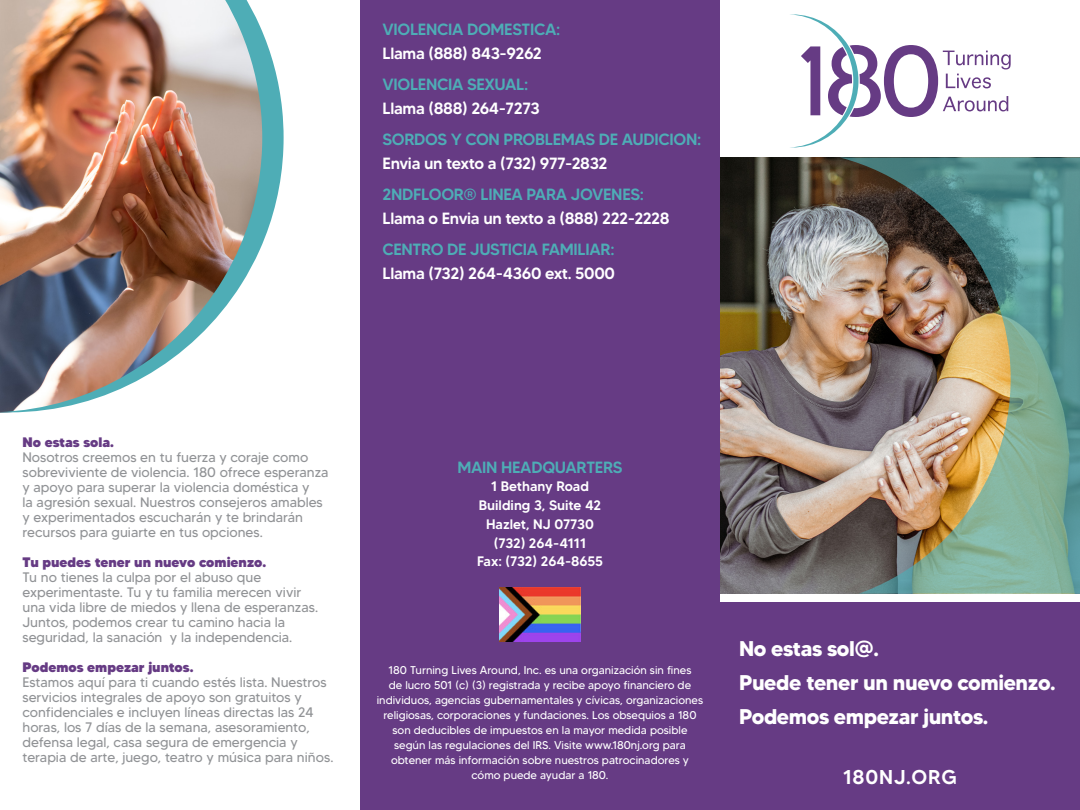
<style>
.page{position:relative;width:1080px;height:810px;background:#fff}
.page>*{position:absolute;margin:0;border:0;box-sizing:border-box;transform-origin:0 0}
.t1{font:700 21.25px "MADETOMMY";letter-spacing:-.02em;color:#fff}
.t2{font:500 20px "MADETOMMY";letter-spacing:.05em;color:#fff}
.t3{font:500 16.25px "MADETOMMY";letter-spacing:-.02em;color:#4eadb6}
.t4{font:500 16.25px "MADETOMMY";letter-spacing:-.02em;color:#fff}
.t5{font:13.75px/15px "MADETOMMY";color:#919396}
.t6{font:500 13.75px "MADETOMMY";color:#fff}
.t7{font:900 13.75px "MADETOMMY";color:#663b84}
.t8{font:11.25px/15px "MADETOMMY";color:#fff;text-align:center}
</style>
<div class="page">
<img style="left:720px;top:158px;width:120px;height:436px">
<div style="left:714px;top:602px;width:366px;height:208px;background:#663b84"></div>
<img style="left:840px;top:158px;width:240px;height:436px">
<svg style="left:790px;top:14px;width:221px;height:134px"></svg>
<div style="left:360px;top:0;width:360px;height:810px;background:#663b84"></div>
<img style="left:0;top:0;width:284px;height:412px">
<img style="left:500px;top:587px;width:80px;height:54px">
<p class="t3" style="left:382px;top:19px;width:179px">VIOLENCIA DOMESTICA:</p>
<p class="t4" style="left:382px;top:43px;width:161px">Llama (888) 843-9262</p>
<p class="t3" style="left:382px;top:74px;width:147px">VIOLENCIA SEXUAL:</p>
<p class="t4" style="left:382px;top:98px;width:159px">Llama (888) 264-7273</p>
<p class="t3" style="left:382px;top:129px;width:320px">SORDOS Y CON PROBLEMAS DE AUDICION:</p>
<p class="t4" style="left:382px;top:153px;width:226px">Envia un texto a (732) 977-2832</p>
<p class="t3" style="left:382px;top:184px;width:263px">2NDFLOOR® LINEA PARA JOVENES:</p>
<p class="t4" style="left:383px;top:208px;width:288px">Llama o Envia un texto a (888) 222-2228</p>
<p class="t3" style="left:383px;top:239px;width:234px">CENTRO DE JUSTICIA FAMILIAR:</p>
<p class="t4" style="left:383px;top:263px;width:234px">Llama (732) 264-4360 ext. 5000</p>
<p class="t7" style="left:22px;top:433px;width:93px">No estas sola.</p>
<p class="t5" style="left:22px;top:450px;width:308px">Nosotros creemos en tu fuerza y coraje como sobreviviente de violencia. 180 ofrece esperanza y apoyo para superar la violencia doméstica y<br>la agresión sexual. Nuestros consejeros amables y experimentados escucharán y te brindarán recursos para guiarte en tus opciones.</p>
<p class="t7" style="left:22px;top:553px;width:245px">Tu puedes tener un nuevo comienzo.</p>
<p class="t5" style="left:22px;top:570px;width:297px">Tu no tienes la culpa por el abuso que experimentaste. Tu y tu familia merecen vivir una vida libre de miedos y llena de esperanzas.<br>Juntos, podemos crear tu camino hacia la seguridad, la sanación y la independencia.</p>
<p class="t7" style="left:22px;top:658px;width:172px">Podemos empezar juntos.</p>
<p class="t5" style="left:22px;top:675px;width:313px">Estamos aquí para ti cuando estés lista. Nuestros servicios integrales de apoyo son gratuitos y confidenciales e incluyen líneas directas las 24 horas, los 7 días de la semana, asesoramiento, defensa legal, casa segura de emergencia y terapia de arte, juego, teatro y música para niños.</p>
<p class="t3" style="left:458px;top:457px;width:166px">MAIN HEADQUARTERS</p>
<p class="t6" style="left:491px;top:478px;width:99px">1 Bethany Road</p>
<p class="t6" style="left:479px;top:497px;width:124px">Building 3, Suite 42</p>
<p class="t6" style="left:486px;top:516px;width:109px">Hazlet, NJ 07730</p>
<p class="t6" style="left:494px;top:534px;width:94px">(732) 264-4111</p>
<p class="t6" style="left:477px;top:553px;width:127px">Fax: (732) 264-8655</p>
<p class="t8" style="left:377px;top:662px;width:328px">180 Turning Lives Around, Inc. es una organización sin fines<br>de lucro 501 (c) (3) registrada y recibe apoyo financiero de individuos, agencias gubernamentales y cívicas, organizaciones religiosas, corporaciones y fundaciones. Los obsequios a 180 son deducibles de impuestos en la mayor medida posible según las regulaciones del IRS. Visite www.180nj.org para obtener más información sobre nuestros patrocinadores y cómo puede ayudar a 180.</p>
<p class="t1" style="left:739px;top:635px;width:141px">No estas sol@.</p>
<p class="t1" style="left:739px;top:669px;width:318px">Puede tener un nuevo comienzo.</p>
<p class="t1" style="left:739px;top:703px;width:251px">Podemos empezar juntos.</p>
<p class="t2" style="left:843px;top:765px;width:115px">180NJ.ORG</p>
</div>
